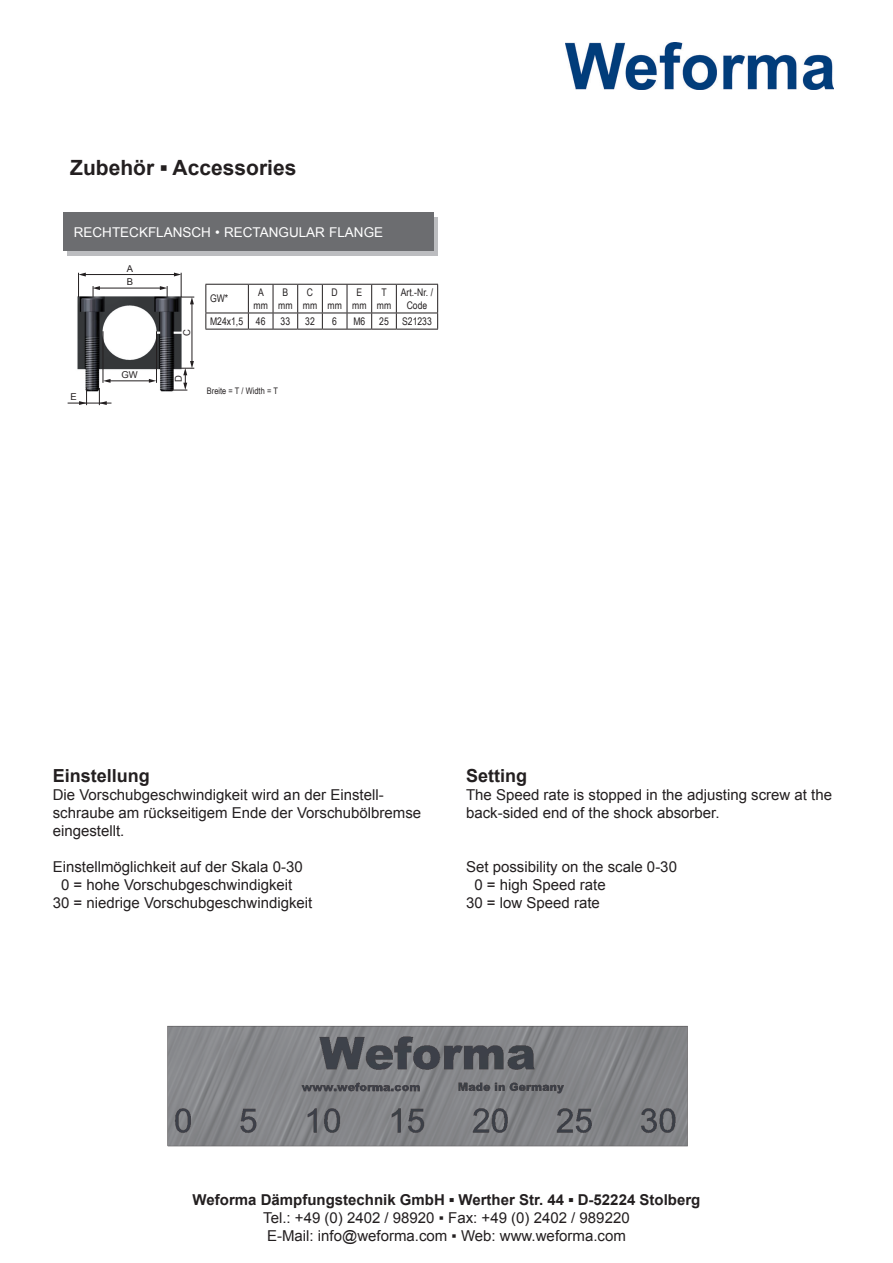
<style>
.page{position:relative;width:893px;height:1263px;background:#fff}
.page>*{position:absolute;margin:0;border:0;box-sizing:border-box;transform-origin:0 0}
.t1{font:700 21px "Arial";color:#231f20}
.t2{font:700 18px "Arial";color:#231f20}
.t3{font:15px/18px "Arial";color:#231f20}
.t4{font:700 15px "Arial";color:#231f20}
.t5{font:13.5px "Arial";color:#fff}
.t6{font:10.5px/12.6px "Arial Narrow";color:#231f20;text-align:center}
.t7{font:9.45px "Arial";color:#231f20}
.t8{font:9px "Arial Narrow";color:#231f20}
</style>
<div class="page">
<img style="left:566px;top:43px;width:267px;height:47px">
<img style="left:167px;top:1025px;width:521px;height:122px">
<hr style="left:205px;top:284px;width:43px;height:1px;background:#231f20">
<hr style="left:396px;top:284px;width:42px;height:1px;background:#231f20">
<hr style="left:205px;top:313px;width:43px;height:1px;background:#231f20">
<svg style="left:205px;top:285px;width:1px;height:44px"></svg>
<hr style="left:396px;top:313px;width:42px;height:1px;background:#231f20">
<svg style="left:437px;top:285px;width:1px;height:44px"></svg>
<hr style="left:205px;top:329px;width:43px;height:1px;background:#231f20">
<svg style="left:248px;top:284px;width:149px;height:46px"></svg>
<hr style="left:396px;top:329px;width:42px;height:1px;background:#231f20">
<img style="left:77px;top:295px;width:105px;height:99px">
<hr style="left:96px;top:288px;width:67px;height:1px;background:#231f20">
<svg style="left:160px;top:286px;width:8px;height:11px"></svg>
<svg style="left:93px;top:286px;width:7px;height:11px"></svg>
<hr style="left:106px;top:380px;width:46px;height:1px;background:#231f20">
<svg style="left:149px;top:379px;width:7px;height:4px"></svg>
<hr style="left:82px;top:274px;width:93px;height:1px;background:#231f20">
<svg style="left:78px;top:273px;width:8px;height:24px"></svg>
<hr style="left:192px;top:303px;width:1px;height:59px;background:#231f20">
<svg style="left:174px;top:273px;width:20px;height:31px"></svg>
<svg style="left:171px;top:361px;width:23px;height:30px"></svg>
<hr style="left:68px;top:403px;width:43px;height:1px;background:#231f20">
<svg style="left:79px;top:388px;width:8px;height:17px"></svg>
<svg style="left:99px;top:379px;width:12px;height:26px"></svg>
<hr style="left:156px;top:331px;width:1px;height:52px;background:#231f20">
<hr style="left:103px;top:331px;width:1px;height:52px;background:#231f20">
<div style="left:68px;top:217px;width:370px;height:38px;background:#bcbdc0"></div>
<div style="left:64px;top:213px;width:370px;height:38px;background:#6c6d70"></div>
<h1 class="t1" style="left:70px;top:153px;width:228px">Zubehör ▪ Accessories</h1>
<p class="t5" style="left:74px;top:223px;width:311px">RECHTECKFLANSCH • RECTANGULAR FLANGE</p>
<p class="t7" style="left:127px;top:262px;width:8px">A</p>
<p class="t7" style="left:71px;top:390px;width:8px">E</p>
<p class="t7" style="left:127px;top:276px;width:8px">B</p>
<p class="t7" style="left:122px;top:369px;width:18px">GW</p>
<p class="t7" style="left:181px;top:336px;width:8px;rotate:-90deg">C</p>
<p class="t7" style="left:172px;top:382px;width:8px;rotate:-90deg">D</p>
<p class="t6" style="left:210px;top:292px;width:20px">GW*</p>
<p class="t6" style="left:254px;top:286px;width:16px">A mm</p>
<p class="t6" style="left:278px;top:286px;width:16px">B mm</p>
<p class="t6" style="left:303px;top:286px;width:16px">C mm</p>
<p class="t6" style="left:327px;top:286px;width:16px">D mm</p>
<p class="t6" style="left:352px;top:286px;width:16px">E mm</p>
<p class="t6" style="left:377px;top:286px;width:16px">T mm</p>
<p class="t6" style="left:401px;top:286px;width:34px">Art.-Nr. /<br>Code</p>
<p class="t6" style="left:210px;top:314px;width:57px">M24x1,5 46</p>
<p class="t6" style="left:281px;top:314px;width:11px">33</p>
<p class="t6" style="left:305px;top:314px;width:11px">32</p>
<p class="t6" style="left:332px;top:314px;width:6px">6</p>
<p class="t6" style="left:353px;top:314px;width:13px">M6</p>
<p class="t6" style="left:379px;top:314px;width:11px">25</p>
<p class="t6" style="left:402px;top:314px;width:31px">S21233</p>
<p class="t8" style="left:207px;top:384px;width:73px">Breite = T / Width = T</p>
<p class="t2" style="left:53px;top:763px;width:99px">Einstellung</p>
<p class="t3" style="left:53px;top:786px;width:370px">Die Vorschubgeschwindigkeit wird an der Einstell&shy;schraube am rückseitigem Ende der Vorschubölbremse eingestellt.</p>
<p class="t3" style="left:53px;top:858px;width:252px">Einstellmöglichkeit auf der Skala 0-30</p>
<p class="t3" style="left:61px;top:876px;width:233px">0 = hohe Vorschubgeschwindigkeit</p>
<p class="t3" style="left:53px;top:894px;width:261px">30 = niedrige Vorschubgeschwindigkeit</p>
<p class="t2" style="left:466px;top:763px;width:63px">Setting</p>
<p class="t3" style="left:466px;top:786px;width:368px">The Speed rate is stopped in the adjusting screw at the back-sided end of the shock absorber.</p>
<p class="t3" style="left:466px;top:858px;width:212px">Set possibility on the scale 0-30</p>
<p class="t3" style="left:474px;top:876px;width:133px">0 = high Speed rate</p>
<p class="t3" style="left:466px;top:894px;width:135px">30 = low Speed rate</p>
<p class="t4" style="left:193px;top:1189px;width:509px">Weforma Dämpfungstechnik GmbH ▪ Werther Str. 44 ▪ D-52224 Stolberg</p>
<p class="t3" style="left:263px;top:1209px;width:368px">Tel.: +49 (0) 2402 / 98920 ▪ Fax: +49 (0) 2402 / 989220<br>E-Mail: info@weforma.com ▪ Web: www.weforma.com</p>
</div>
